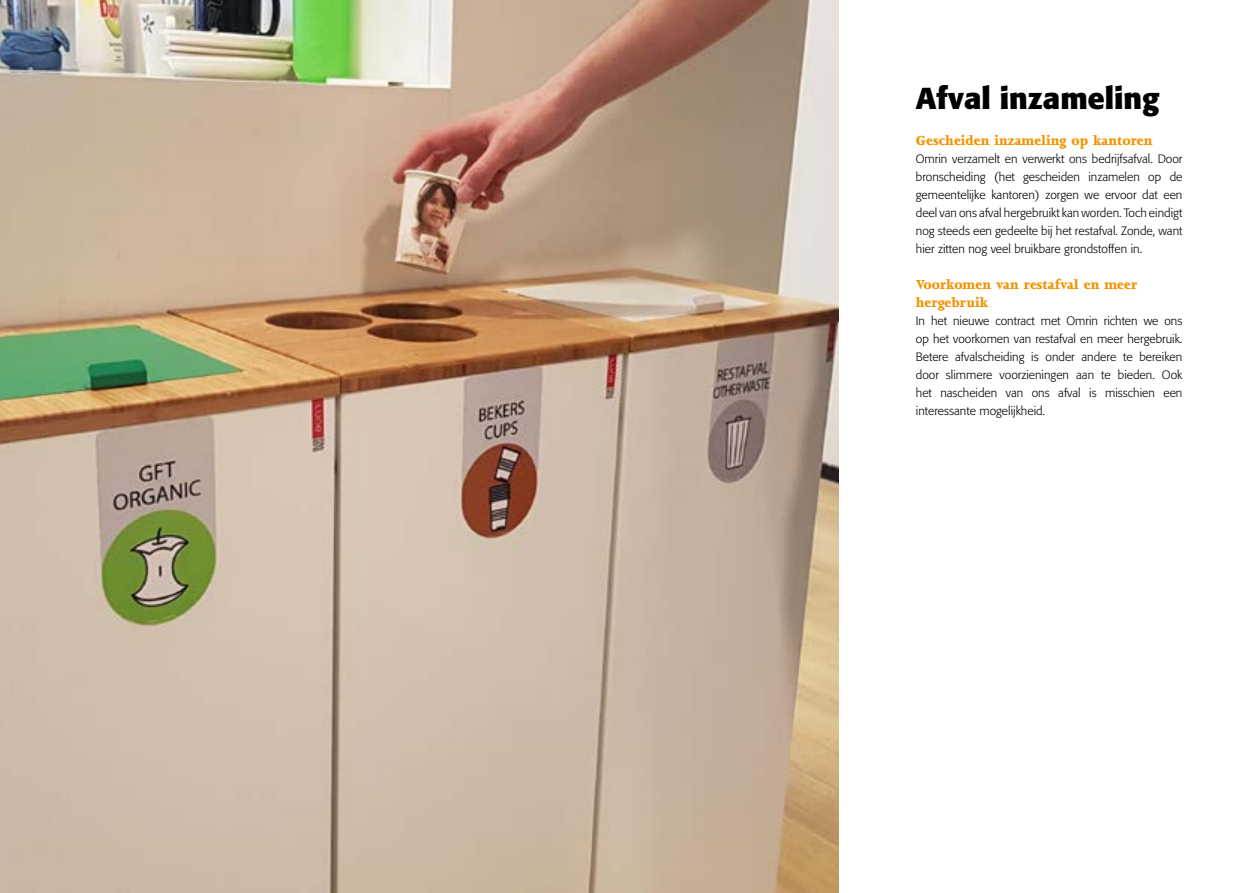
<style>
.page{position:relative;width:1259px;height:893px;background:#fff}
.page>*{position:absolute;margin:0;border:0;box-sizing:border-box;transform-origin:0 0}
.t1{font:700 30px "Formata";color:#000}
.t2{font:800 15px/18px "Joanna MT Std";color:#f39200}
.t3{font:300 12px/18px "Formata";color:#000;text-align:justify}
</style>
<div class="page">
<img style="left:0;top:0;width:839px;height:893px">
<h1 class="t1" style="left:916px;top:79px;width:245px">Afval inzameling</h1>
<p class="t2" style="left:916px;top:131px;width:238px">Gescheiden inzameling op kantoren</p>
<p class="t3" style="left:916px;top:150px;width:268px">Omrin verzamelt en verwerkt ons bedrijfsafval. Door bronscheiding (het gescheiden inzamelen op de gemeentelijke kantoren) zorgen we ervoor dat een deel van ons afval hergebruikt kan worden. Toch eindigt nog steeds een gedeelte bij het restafval. Zonde, want hier zitten nog veel bruikbare grondstoffen in.</p>
<p class="t2" style="left:916px;top:275px;width:223px">Voorkomen van restafval en meer hergebruik</p>
<p class="t3" style="left:916px;top:312px;width:268px">In het nieuwe contract met Omrin richten we ons op het voorkomen van restafval en meer hergebruik.<br>Betere afvalscheiding is onder andere te bereiken door slimmere voorzieningen aan te bieden. Ook het nascheiden van ons afval is misschien een interessante mogelijkheid.</p>
</div>
